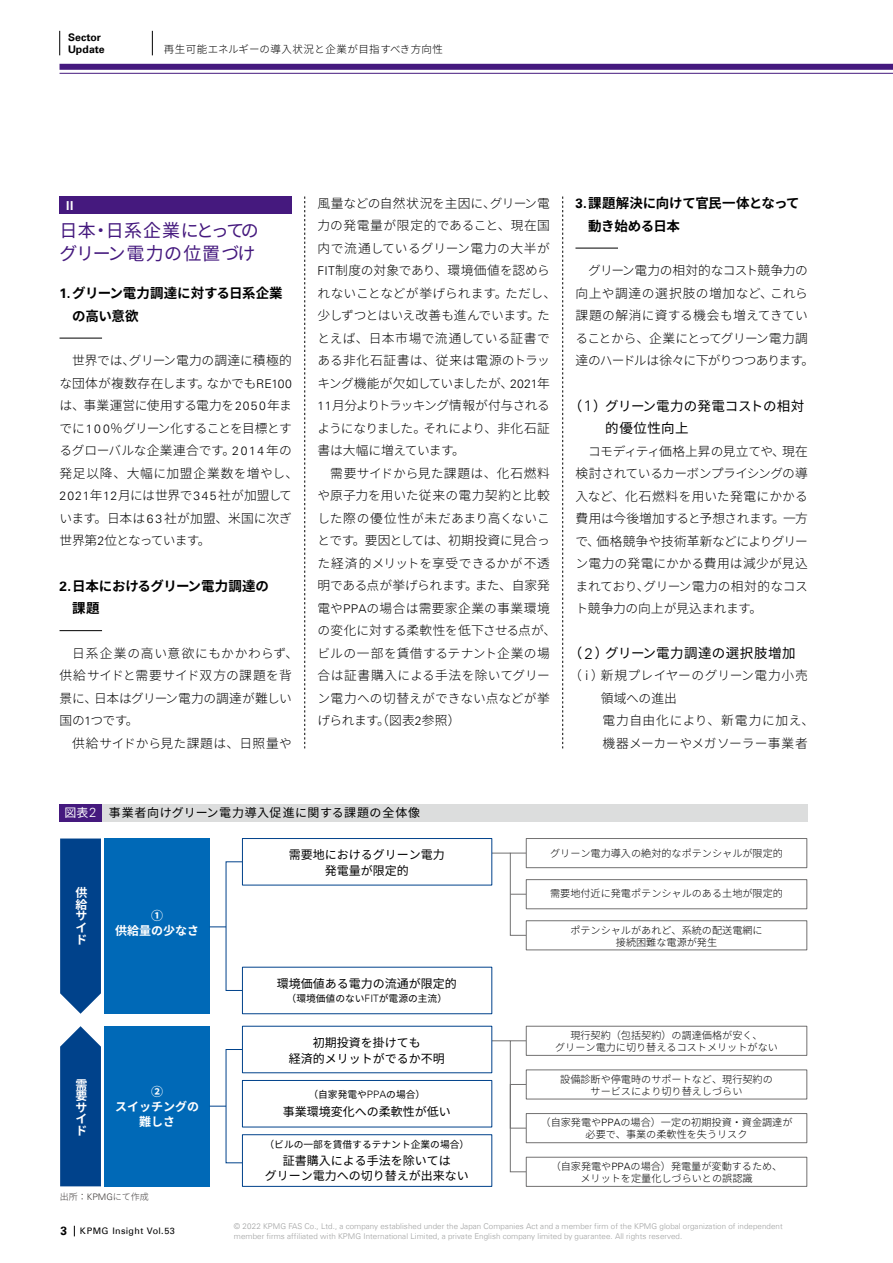
<style>
.page{position:relative;width:893px;height:1263px;background:#fff}
.page>*{position:absolute;margin:0;border:0;box-sizing:border-box;transform-origin:0 0}
.t1{font:18px/22.5px "Noto Sans CJ Kjp";letter-spacing:.015em;color:#45197e}
.t2{font:700 13.5px/22.5px "Noto Sans CJ Kjp";letter-spacing:-.02em;color:#000}
.t3{font:13.5px/22.5px "Noto Sans CJ Kjp";letter-spacing:.02em;color:#000}
.t4{font:300 12.75px/22.5px "Noto Sans CJ Kjp";color:#000}
.t5{font:300 12.75px/22.5px "Noto Sans CJ Kjp";letter-spacing:.025em;color:#000}
.t6{font:12px/15.8px "Noto Sans CJ Kjp";color:#000;text-align:center}
.t7{font:700 12px/11.6px "Noto Sans CJ Kjp";color:#fff;text-align:center}
.t8{font:12px "Noto Sans CJ Kjp";letter-spacing:.04em;color:#000}
.t9{font:700 12px "Universfor KPMG";color:#000}
.t10{font:300 10.5px "Noto Sans CJ Kjp";letter-spacing:.04em;color:#000}
.t11{font:700 10.5px/12px "Universfor KPMG";letter-spacing:.01em;color:#000}
.t12{font:300 10.2px/12px "Noto Sans CJ Kjp";color:#000;text-align:center}
.t13{font:9.75px "Noto Sans CJ Kjp";color:#000}
.t14{font:9px "Universfor KPMG";letter-spacing:.02em;color:#000}
.t15{font:300 9px "Noto Sans CJ Kjp";color:#3e3a39}
.t16{font:300 7.95px/9.8px "Universfor KPMG";letter-spacing:.01em;color:#9fa0a0}
.s1{font-family:"Universfor KPMG"}
.s2{font-family:"Universfor KPMG";font-size:12.15px}
.s3{color:#fff}
.s4{font-family:"Universfor KPMG";font-weight:300;font-size:13.2px;color:#fff}
.s5{font-family:"Universfor KPMG";font-weight:300;font-size:15.3px}
.s6{font-family:"Universfor KPMG";font-weight:300;font-size:10.2px}
</style>
<div class="page">
<svg style="left:59px;top:31px;width:1px;height:24px"></svg>
<svg style="left:152px;top:31px;width:1px;height:24px"></svg>
<hr style="left:60px;top:73px;width:833px;height:1px;background:#45197e">
<div style="left:60px;top:64px;width:833px;height:6px;background:#45197e"></div>
<div style="left:60px;top:197px;width:232px;height:17px;background:#45197e"></div>
<hr style="left:60px;top:338px;width:42px;height:1px;background:#000">
<hr style="left:60px;top:630px;width:42px;height:1px;background:#000">
<hr style="left:575px;top:248px;width:43px;height:1px;background:#000">
<svg style="left:304px;top:197px;width:1px;height:551px"></svg>
<svg style="left:562px;top:197px;width:1px;height:551px"></svg>
<div style="left:510px;top:853px;width:17px;height:83px;border:1px solid #727171"></div>
<svg style="left:492px;top:853px;width:18px;height:1px"></svg>
<div style="left:510px;top:1040px;width:17px;height:132px;border:1px solid #727171"></div>
<div style="left:510px;top:1084px;width:17px;height:44px;border:1px solid #727171"></div>
<svg style="left:492px;top:1040px;width:18px;height:1px"></svg>
<svg style="left:510px;top:894px;width:16px;height:1px"></svg>
<div style="left:102px;top:804px;width:706px;height:17px;background:#dcdddd"></div>
<div style="left:60px;top:804px;width:42px;height:17px;background:#45197e"></div>
<div style="left:105px;top:838px;width:105px;height:176px;background:#0069b7"></div>
<svg style="left:60px;top:838px;width:41px;height:176px"></svg>
<svg style="left:60px;top:1026px;width:41px;height:160px"></svg>
<div style="left:105px;top:1026px;width:105px;height:160px;background:#0069b7"></div>
<svg style="left:210px;top:861px;width:42px;height:130px"></svg>
<svg style="left:210px;top:1049px;width:42px;height:114px"></svg>
<div style="left:526px;top:1113px;width:281px;height:30px;border:1px solid #727171"></div>
<div style="left:526px;top:1026px;width:281px;height:30px;border:1px solid #727171"></div>
<div style="left:526px;top:1157px;width:281px;height:30px;border:1px solid #727171"></div>
<div style="left:526px;top:920px;width:281px;height:30px;border:1px solid #727171"></div>
<div style="left:526px;top:838px;width:281px;height:30px;border:1px solid #727171"></div>
<div style="left:526px;top:879px;width:281px;height:30px;border:1px solid #727171"></div>
<div style="left:526px;top:1069px;width:281px;height:30px;border:1px solid #727171"></div>
<div style="left:242px;top:838px;width:250px;height:47px;background:#fff"></div>
<div style="left:242px;top:838px;width:250px;height:47px;border:1px solid #00428b"></div>
<div style="left:242px;top:967px;width:250px;height:47px;background:#fff"></div>
<div style="left:242px;top:1080px;width:250px;height:47px;background:#fff"></div>
<div style="left:242px;top:1080px;width:250px;height:47px;border:1px solid #00428b"></div>
<div style="left:242px;top:1026px;width:250px;height:47px;background:#fff"></div>
<div style="left:242px;top:1135px;width:250px;height:51px;background:#fff"></div>
<div style="left:242px;top:1134px;width:250px;height:53px;border:1px solid #00428b"></div>
<p class="t11" style="left:68px;top:31px;width:38px">Sector<br>Update</p>
<p class="t10" style="left:164px;top:43px;width:281px">再生可能エネルギーの導入状況と企業が目指すべき方向性</p>
<p class="t7" style="left:64px;top:200px;width:13px">Ⅱ</p>
<h1 class="t1" style="left:60px;top:220px;width:201px">日本・日系企業にとってのグリーン電力の位置づけ</h1>
<p class="t2" style="left:72px;top:282px;width:212px;text-indent:-13px"><span class="s1">1.</span> グリーン電力調達に対する日系企業の高い意欲</p>
<p class="t4" style="left:60px;top:350px;width:240px;text-indent:13px">世界では、グリーン電力の調達に積極的な団体が複数存在します。なかでも<span class="s2">RE100</span>は、事業運営に使用する電力を<span class="s2">2050</span>年までに<span class="s2">10 0</span>％グリーン化することを目標とするグローバルな企業連合です。<span class="s2">2 014</span> 年の発足以降、大幅に加盟企業数を増やし、<br><span class="s2">2021</span>年<span class="s2">12</span>月には世界で<span class="s2">345</span>社が加盟しています。日本は<span class="s2">6 3</span> 社が加盟、米国に次ぎ世界第<span class="s2">2</span>位となっています。</p>
<p class="t2" style="left:72px;top:575px;width:198px;text-indent:-13px"><span class="s1">2.</span> 日本におけるグリーン電力調達の課題</p>
<p class="t4" style="left:60px;top:642px;width:240px;text-indent:13px">日系企業の高い意欲にもかかわらず、供給サイドと需要サイド双方の課題を背景に、日本はグリーン電力の調達が難しい国の<span class="s2">1</span>つです。</p>
<p class="t5" style="left:72px;top:732px;width:221px">供給サイドから見た課題は、日照量や</p>
<p class="t4" style="left:317px;top:192px;width:240px">風量などの自然状況を主因に、グリーン電力の発電量が限定的であること、現在国内で流通しているグリーン電力の大半が<br><span class="s2">FIT</span>制度の対象であり、環境価値を認められないことなどが挙げられます。ただし、少しずつとはいえ改善も進んでいます。たとえば、日本市場で流通している証書である非化石証書は、従来は電源のトラッキング機能が欠如していましたが、<span class="s2">2021</span>年<br><span class="s2">11</span>月分よりトラッキング情報が付与されるようになりました。それにより、非化石証書は大幅に増えています。</p>
<p class="t4" style="left:317px;top:462px;width:240px;text-indent:13px">需要サイドから見た課題は、化石燃料や原子力を用いた従来の電力契約と比較した際の優位性が未だあまり高くないことです。要因としては、初期投資に見合った経済的メリットを享受できるかが不透明である点が挙げられます。また、自家発電や<span class="s2">PPA</span>の場合は需要家企業の事業環境の変化に対する柔軟性を低下させる点が、ビルの一部を賃借するテナント企業の場合は証書購入による手法を除いてグリーン電力への切替えができない点などが挙げられます。（図表<span class="s2">2</span>参照）</p>
<p class="t8" style="left:64px;top:805px;width:357px"><span class="s3">図表</span><span class="s4">2</span> 事業者向けグリーン電力導入促進に関する課題の全体像</p>
<p class="t2" style="left:588px;top:192px;width:213px;text-indent:-13px"><span class="s1">3.</span> 課題解決に向けて官民一体となって動き始める日本</p>
<p class="t4" style="left:575px;top:260px;width:240px;text-align:center">グリーン電力の相対的なコスト競争力の<br>向上や調達の選択肢の増加など、これら課題の解消に資する機会も増えてきていることから、企業にとってグリーン電力調達のハードルは徐々に下がりつつあります。</p>
<p class="t3" style="left:605px;top:395px;width:201px;text-indent:-37px">（<span class="s5">1</span>）グリーン電力の発電コストの相対的優位性向上</p>
<p class="t4" style="left:575px;top:440px;width:234px;text-align:justify;text-indent:13px">コモディティ価格上昇の見立てや、現在検討されているカーボンプライシングの導入など、化石燃料を用いた発電にかかる費用は今後増加すると予想されます。一方で、価格競争や技術革新などによりグリーン電力の発電にかかる費用は減少が見込まれており、グリーン電力の相対的なコスト競争力の向上が見込まれます。</p>
<p class="t3" style="left:569px;top:642px;width:228px">（<span class="s5">2</span>）グリーン電力調達の選択肢増加</p>
<p class="t5" style="left:601px;top:665px;width:215px;text-indent:-32px">（ⅰ）新規プレイヤーのグリーン電力小売領域への進出<br>電力自由化により、新電力に加え、機器メーカーやメガソーラー事業者</p>
<p class="t7" style="left:75px;top:887px;width:13px;text-align:justify">供給サイド</p>
<p class="t7" style="left:115px;top:908px;width:85px;line-height:15px">①<br>供給量の少なさ</p>
<p class="t7" style="left:75px;top:1079px;width:13px;text-align:justify">需要サイド</p>
<p class="t7" style="left:115px;top:1084px;width:85px;line-height:15px">②<br>スイッチングの難しさ</p>
<p class="t15" style="left:60px;top:1191px;width:90px">出所：<span class="s1">KPMG</span>にて作成</p>
<p class="t6" style="left:289px;top:847px;width:157px">需要地におけるグリーン電力発電量が限定的</p>
<p class="t6" style="left:277px;top:976px;width:181px">環境価値ある電力の流通が限定的</p>
<p class="t13" style="left:287px;top:993px;width:162px">（環境価値のない<span class="s6">FIT</span>が電源の主流）</p>
<p class="t6" style="left:289px;top:1035px;width:157px">初期投資を掛けても<br>経済的メリットがでるか不明</p>
<p class="t13" style="left:308px;top:1089px;width:118px">（自家発電や<span class="s6">PPA</span>の場合）</p>
<p class="t6" style="left:283px;top:1104px;width:169px">事業環境変化への柔軟性が低い</p>
<p class="t13" style="left:264px;top:1139px;width:206px">（ビルの一部を賃借するテナント企業の場合）</p>
<p class="t6" style="left:265px;top:1153px;width:205px;line-height:15px">証書購入による手法を除いては<br>グリーン電力への切り替えが出来ない</p>
<p class="t12" style="left:550px;top:847px;width:234px">グリーン電力導入の絶対的なポテンシャルが限定的</p>
<p class="t12" style="left:550px;top:888px;width:234px">需要地付近に発電ポテンシャルのある土地が限定的</p>
<p class="t12" style="left:570px;top:924px;width:194px">ポテンシャルがあれど、系統の配送電網に接続困難な電源が発生</p>
<p class="t12" style="left:555px;top:1029px;width:224px">現行契約（包括契約）の調達価格が安く、<br>グリーン電力に切り替えるコストメリットがない</p>
<p class="t12" style="left:560px;top:1073px;width:214px">設備診断や停電時のサポートなど、現行契約のサービスにより切り替えしづらい</p>
<p class="t12" style="left:540px;top:1117px;width:254px">（自家発電や<span class="s1">PPA</span>の場合）一定の初期投資・資金調達が必要で、事業の柔軟性を失うリスク</p>
<p class="t12" style="left:551px;top:1161px;width:233px">（自家発電や<span class="s1">PPA</span>の場合）発電量が変動するため、メリットを定量化しづらいとの誤認識</p>
<p class="t9" style="left:60px;top:1224px;width:8px">3</p>
<p class="t14" style="left:80px;top:1226px;width:96px">KPMG Insight Vol.53</p>
<p class="t16" style="left:234px;top:1221px;width:550px">© 2022 KPMG FAS Co., Ltd., a company established under the Japan Companies Act and a member firm of the KPMG global organization of independent member firms affiliated with KPMG International Limited, a private English company limited by guarantee. All rights reserved.</p>
</div>
